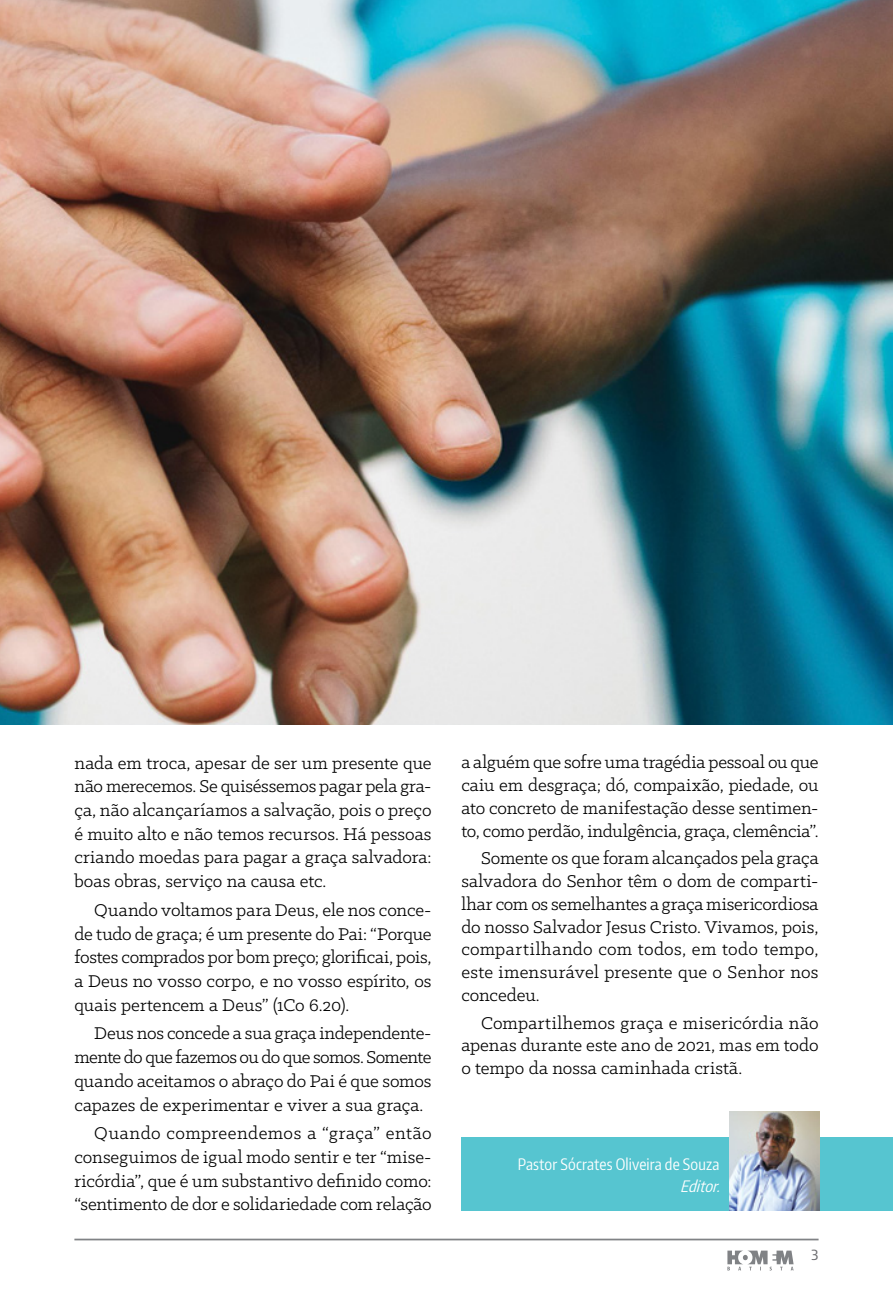
<style>
.page{position:relative;width:893px;height:1290px;background:#fff}
.page>*{position:absolute;margin:0;border:0;box-sizing:border-box;transform-origin:0 0}
.t1{font:19.25px/23.8px "Klinic Slab";color:#000;text-align:justify}
.t2{font:15.75px "Encode Sans Compressed";letter-spacing:.01em;color:#fff}
.t3{font:italic 15.75px "Encode Sans Compressed";color:#fff}
.t4{font:14px "Encode Sans Normal";color:#6d6e71}
</style>
<div class="page">
<img style="left:0;top:0;width:893px;height:724px">
<svg style="left:727px;top:1250px;width:67px;height:20px"></svg>
<hr style="left:74px;top:1238px;width:745px;height:2px;background:#808285">
<div style="left:462px;top:1136px;width:431px;height:74px;background:#56c5d0"></div>
<img style="left:730px;top:1111px;width:89px;height:99px">
<p class="t1" style="left:74px;top:750px;width:359px">nada em troca, apesar de ser um presente que não merecemos. Se quiséssemos pagar pela gra&shy;ça, não alcançaríamos a salvação, pois o preço é muito alto e não temos recursos. Há pessoas criando moedas para pagar a graça salvadora: boas obras, serviço na causa etc.</p>
<p class="t1" style="left:74px;top:897px;width:359px;text-indent:20px">Quando voltamos para Deus, ele nos conce&shy;de tudo de graça; é um presente do Pai: “Porque fostes comprados por bom preço; glorificai, pois, a Deus no vosso corpo, e no vosso espírito, os quais pertencem a Deus” (1Co 6.20).</p>
<p class="t1" style="left:74px;top:1021px;width:359px;text-indent:20px">Deus nos concede a sua graça independente&shy;mente do que fazemos ou do que somos. Somente quando aceitamos o abraço do Pai é que somos capazes de experimentar e viver a sua graça.</p>
<p class="t1" style="left:74px;top:1121px;width:359px;text-indent:20px">Quando compreendemos a “graça” então conseguimos de igual modo sentir e ter “mise&shy;ricórdia”, que é um substantivo definido como: “sentimento de dor e solidariedade com relação</p>
<p class="t1" style="left:461px;top:750px;width:359px;line-height:22.8px">a alguém que sofre uma tragédia pessoal ou que caiu em desgraça; dó, compaixão, piedade, ou ato concreto de manifestação desse sentimen&shy;to, como perdão, indulgência, graça, clemência”.</p>
<p class="t1" style="left:461px;top:846px;width:359px;line-height:22.8px;text-indent:20px">Somente os que foram alcançados pela graça salvadora do Senhor têm o dom de comparti&shy;lhar com os semelhantes a graça misericordiosa do nosso Salvador Jesus Cristo. Vivamos, pois, compartilhando com todos, em todo tempo, este imensurável presente que o Senhor nos concedeu.</p>
<p class="t1" style="left:461px;top:1011px;width:359px;line-height:22.8px;text-indent:20px">Compartilhemos graça e misericórdia não apenas durante este ano de 2021, mas em todo o tempo da nossa caminhada cristã.</p>
<p class="t2" style="left:518px;top:1154px;width:203px">Pastor Sócrates Oliveira de Souza</p>
<p class="t3" style="left:680px;top:1176px;width:46px">Editor.</p>
<p class="t4" style="left:811px;top:1246px;width:9px">3</p>
</div>
